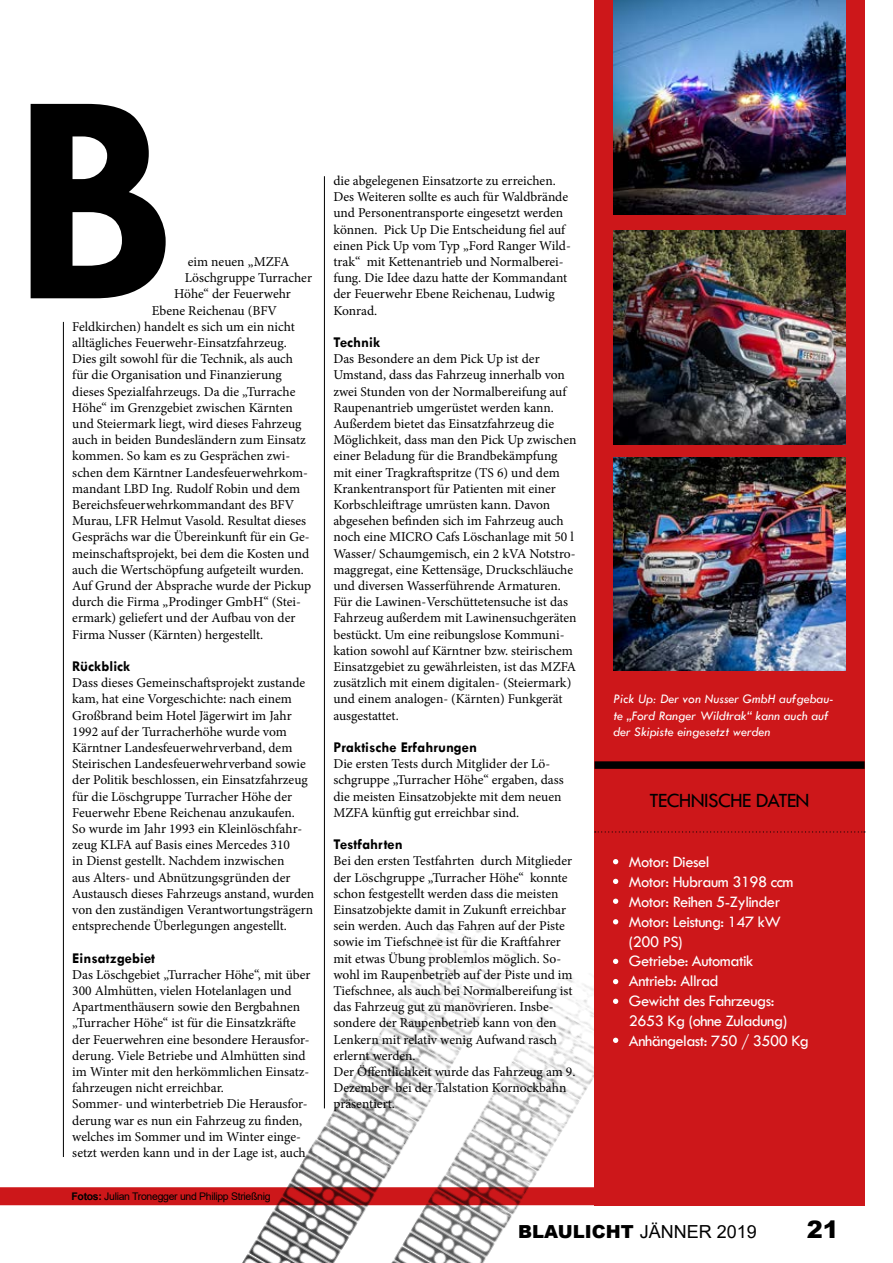
<style>
.page{position:relative;width:893px;height:1263px;background:#fff}
.page>*{position:absolute;margin:0;border:0;box-sizing:border-box;transform-origin:0 0}
.t1{font:900 24px "Arial";color:#000}
.t2{font:21px "Tw Cen";letter-spacing:-.03em;color:#000}
.t3{font:18px "Arial";color:#000}
.t4{font:16.5px/19.8px "Tw Cen";letter-spacing:-.03em;color:#fff}
.t5{font:700 15px "Tw Cen";color:#000}
.t6{font:13.5px/16.2px "Minion Pro";color:#000}
.t7{font:italic 13.5px/16.2px "Tw Cen";color:#fff}
.t8{font:10.5px "Arial";letter-spacing:-.03em;color:#000}
.s1{font-weight:700}
.s2{font-weight:900}
</style>
<div class="page">
<div style="left:0;top:1187px;width:738px;height:18px;background:#cd171a"></div>
<img style="left:119px;top:916px;width:492px;height:347px">
<div style="left:595px;top:0;width:270px;height:1205px;background:#cd171a"></div>
<img style="left:613px;top:0;width:233px;height:214px">
<img style="left:613px;top:230px;width:233px;height:214px">
<img style="left:613px;top:457px;width:233px;height:214px">
<svg style="left:595px;top:831px;width:270px;height:1px"></svg>
<svg style="left:31px;top:104px;width:135px;height:194px"></svg>
<svg style="left:613px;top:859px;width:5px;height:5px"></svg>
<svg style="left:613px;top:879px;width:5px;height:5px"></svg>
<svg style="left:613px;top:898px;width:5px;height:6px"></svg>
<svg style="left:613px;top:919px;width:5px;height:5px"></svg>
<svg style="left:613px;top:959px;width:5px;height:5px"></svg>
<svg style="left:613px;top:979px;width:5px;height:5px"></svg>
<svg style="left:613px;top:999px;width:5px;height:5px"></svg>
<svg style="left:613px;top:1038px;width:5px;height:5px"></svg>
<div style="left:595px;top:761px;width:270px;height:8px;background:#000"></div>
<hr style="left:63px;top:322px;width:1px;height:835px;background:#000">
<hr style="left:324px;top:176px;width:1px;height:932px;background:#000">
<p class="t6" style="left:188px;top:254px;width:103px">eim neuen „MZFA</p>
<p class="t6" style="left:185px;top:270px;width:129px">Löschgruppe Turracher</p>
<p class="t6" style="left:174px;top:286px;width:118px">Höhe“ der Feuerwehr</p>
<p class="t6" style="left:152px;top:302px;width:127px">Ebene Reichenau (BFV</p>
<p class="t6" style="left:72px;top:318px;width:224px">Feldkirchen) handelt es sich um ein nicht</p>
<p class="t6" style="left:72px;top:335px;width:216px">alltägliches Feuerwehr-Einsatzfahrzeug.</p>
<p class="t6" style="left:72px;top:351px;width:222px">Dies gilt sowohl für die Technik, als auch</p>
<p class="t6" style="left:72px;top:367px;width:211px">für die Organisation und Finanzierung</p>
<p class="t6" style="left:72px;top:383px;width:225px">dieses Spezialfahrzeugs. Da die „Turrache</p>
<p class="t6" style="left:72px;top:399px;width:222px">Höhe“ im Grenzgebiet zwischen Kärnten</p>
<p class="t6" style="left:72px;top:416px;width:231px">und Steiermark liegt, wird dieses Fahrzeug</p>
<p class="t6" style="left:72px;top:432px;width:235px">auch in beiden Bundesländern zum Einsatz</p>
<p class="t6" style="left:72px;top:448px;width:220px">kommen. So kam es zu Gesprächen zwi-</p>
<p class="t6" style="left:72px;top:464px;width:237px">schen dem Kärntner Landesfeuerwehrkom-</p>
<p class="t6" style="left:72px;top:480px;width:230px">mandant LBD Ing. Rudolf Robin und dem</p>
<p class="t6" style="left:72px;top:497px;width:223px">Bereichsfeuerwehrkommandant des BFV</p>
<p class="t6" style="left:72px;top:513px;width:235px">Murau, LFR Helmut Vasold. Resultat dieses</p>
<p class="t6" style="left:72px;top:529px;width:239px">Gesprächs war die Übereinkunft für ein Ge-</p>
<p class="t6" style="left:72px;top:545px;width:238px">meinschaftsprojekt, bei dem die Kosten und</p>
<p class="t6" style="left:72px;top:561px;width:233px">auch die Wertschöpfung aufgeteilt wurden.</p>
<p class="t6" style="left:72px;top:578px;width:240px">Auf Grund der Absprache wurde der Pickup</p>
<p class="t6" style="left:72px;top:594px;width:230px">durch die Firma „Prodinger GmbH“ (Stei-</p>
<p class="t6" style="left:72px;top:610px;width:225px">ermark) geliefert und der Aufbau von der</p>
<p class="t6" style="left:72px;top:626px;width:193px">Firma Nusser (Kärnten) hergestellt.</p>
<p class="t5" style="left:72px;top:657px;width:60px">Rückblick</p>
<p class="t6" style="left:72px;top:675px;width:244px">Dass dieses Gemeinschaftsprojekt zustande kam, hat eine Vorgeschichte: nach einem Großbrand beim Hotel Jägerwirt im Jahr 1992 auf der Turracherhöhe wurde vom Kärntner Landesfeuerwehrverband, dem Steirischen Landesfeuerwehrverband sowie der Politik beschlossen, ein Einsatzfahrzeug für die Löschgruppe Turracher Höhe der Feuerwehr Ebene Reichenau anzukaufen.<br>So wurde im Jahr 1993 ein Kleinlöschfahr&shy;zeug KLFA auf Basis eines Mercedes 310<br>in Dienst gestellt. Nachdem inzwischen<br>aus Alters- und Abnützungsgründen der Austausch dieses Fahrzeugs anstand, wurden von den zuständigen Verantwortungsträgern entsprechende Überlegungen angestellt.</p>
<p class="t5" style="left:72px;top:949px;width:84px">Einsatzgebiet</p>
<p class="t6" style="left:72px;top:966px;width:240px">Das Löschgebiet „Turracher Höhe“, mit über 300 Almhütten, vielen Hotelanlagen und Apartmenthäusern sowie den Bergbahnen „Turracher Höhe“ ist für die Einsatzkräfte der Feuerwehren eine besondere Herausfor&shy;derung. Viele Betriebe und Almhütten sind im Winter mit den herkömmlichen Einsatz&shy;fahrzeugen nicht erreichbar.<br>Sommer- und winterbetrieb Die Herausfor&shy;derung war es nun ein Fahrzeug zu finden, welches im Sommer und im Winter einge&shy;setzt werden kann und in der Lage ist, auch</p>
<p class="t8" style="left:71px;top:1189px;width:201px"><span class="s1">Fotos:</span> Julian Tronegger und Philipp Strießnig</p>
<p class="t6" style="left:333px;top:173px;width:239px">die abgelegenen Einsatzorte zu erreichen.<br>Des Weiteren sollte es auch für Waldbrände und Personentransporte eingesetzt werden können. Pick Up Die Entscheidung fiel auf einen Pick Up vom Typ „Ford Ranger Wild&shy;trak“ mit Kettenantrieb und Normalberei&shy;fung. Die Idee dazu hatte der Kommandant der Feuerwehr Ebene Reichenau, Ludwig Konrad.</p>
<p class="t5" style="left:333px;top:333px;width:48px">Technik</p>
<p class="t6" style="left:333px;top:351px;width:245px">Das Besondere an dem Pick Up ist der Umstand, dass das Fahrzeug innerhalb von zwei Stunden von der Normalbereifung auf Raupenantrieb umgerüstet werden kann.<br>Außerdem bietet das Einsatzfahrzeug die Möglichkeit, dass man den Pick Up zwischen einer Beladung für die Brandbekämpfung mit einer Tragkraftspritze (TS 6) und dem Krankentransport für Patienten mit einer Korbschleiftrage umrüsten kann. Davon abgesehen befinden sich im Fahrzeug auch noch eine MICRO Cafs Löschanlage mit 50 l Wasser/ Schaumgemisch, ein 2 kVA Notstro&shy;maggregat, eine Kettensäge, Druckschläuche und diversen Wasserführende Armaturen.<br>Für die Lawinen-Verschüttetensuche ist das Fahrzeug außerdem mit Lawinensuchgeräten bestückt. Um eine reibungslose Kommuni&shy;kation sowohl auf Kärntner bzw. steirischem Einsatzgebiet zu gewährleisten, ist das MZFA zusätzlich mit einem digitalen- (Steiermark) und einem analogen- (Kärnten) Funkgerät ausgestattet.</p>
<p class="t5" style="left:333px;top:738px;width:145px">Praktische Erfahrungen</p>
<p class="t6" style="left:333px;top:756px;width:232px">Die ersten Tests durch Mitglider der Lö&shy;schgruppe „Turracher Höhe“ ergaben, dass die meisten Einsatzobjekte mit dem neuen MZFA künftig gut erreichbar sind.</p>
<p class="t5" style="left:333px;top:835px;width:71px">Testfahrten</p>
<p class="t6" style="left:333px;top:853px;width:244px">Bei den ersten Testfahrten durch Mitglieder der Löschgruppe „Turracher Höhe“ konnte schon festgestellt werden dass die meisten Einsatzobjekte damit in Zukunft erreichbar sein werden. Auch das Fahren auf der Piste sowie im Tiefschnee ist für die Kraftfahrer mit etwas Übung problemlos möglich. So&shy;wohl im Raupenbetrieb auf der Piste und im Tiefschnee, als auch bei Normalbereifung ist das Fahrzeug gut zu manövrieren. Insbe&shy;sondere der Raupenbetrieb kann von den Lenkern mit relativ wenig Aufwand rasch erlernt werden.<br>Der Öffentlichkeit wurde das Fahrzeug am 9.<br>Dezember bei der Talstation Kornockbahn präsentiert.</p>
<p class="t7" style="left:613px;top:691px;width:222px">Pick Up: Der von Nusser GmbH aufgebau&shy;te „Ford Ranger Wildtrak“ kann auch auf der Skipiste eingesetzt werden</p>
<h2 class="t2" style="left:649px;top:788px;width:162px">TECHNISCHE DATEN</h2>
<p class="t4" style="left:629px;top:852px;width:182px">Motor: Diesel<br>Motor: Hubraum 3198 ccm<br>Motor: Reihen 5-Zylinder<br>Motor: Leistung: 147 kW (200 PS)<br>Getriebe: Automatik<br>Antrieb: Allrad<br>Gewicht des Fahrzeugs:<br>2653 Kg (ohne Zuladung)<br>Anhängelast: 750 / 3500 Kg</p>
<h3 class="t3" style="left:518px;top:1219px;width:240px"><span class="s2">BLAULICHT</span> JÄNNER 2019</h3>
<h1 class="t1" style="left:807px;top:1212px;width:34px">21</h1>
</div>
